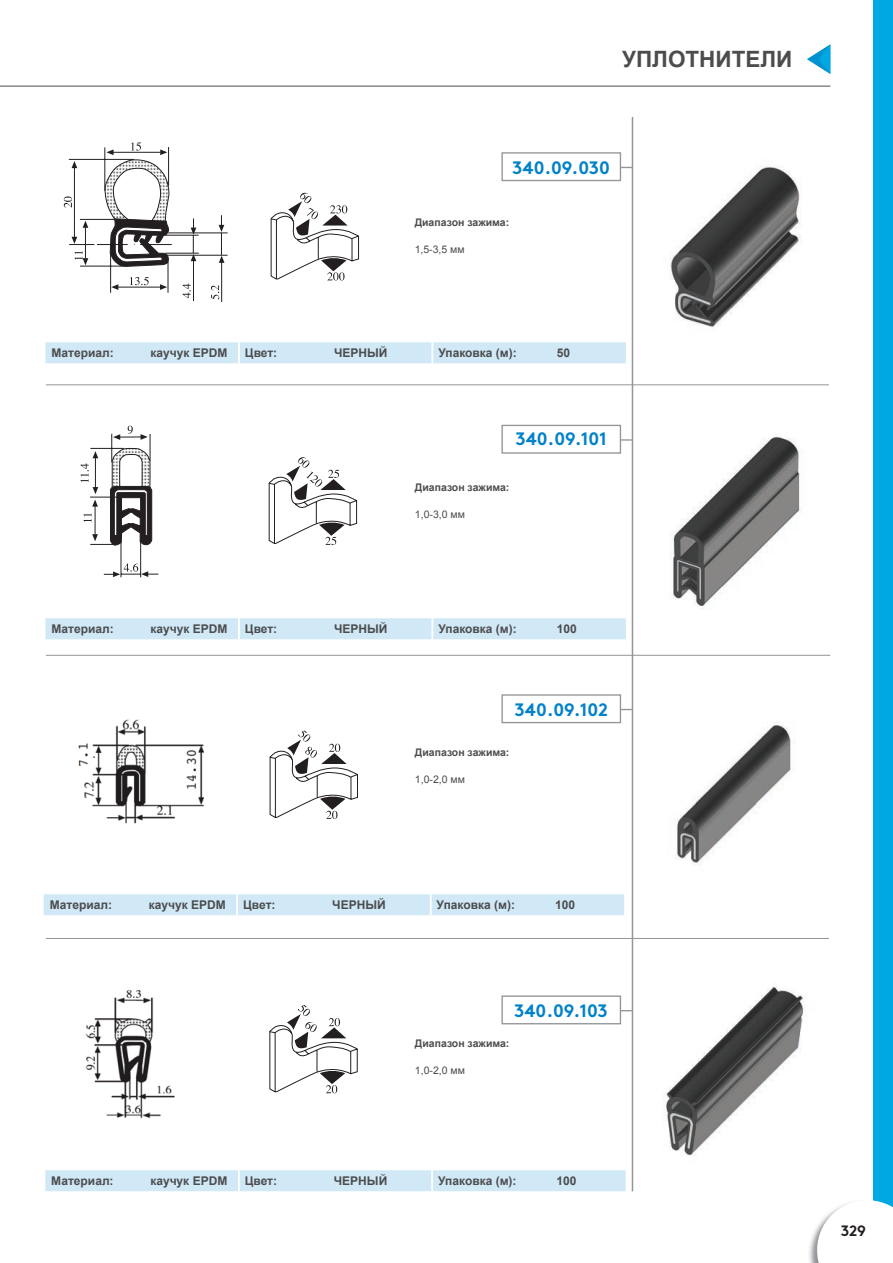
<style>
.page{position:relative;width:893px;height:1263px;background:#fff}
.page>*{position:absolute;margin:0;border:0;box-sizing:border-box;transform-origin:0 0}
.t1{font:700 22.5px "Arial";color:#4b4c4d}
.t2{font:700 18px "Brown Pro";color:#0082c8}
.t3{font:700 15px "Brown Pro";color:#231f20}
.t4{font:700 12px "Arial";color:#4b4c4d}
.t5{font:700 10.5px "Arial";color:#4b4c4d}
.t6{font:10.5px "Arial";color:#4b4c4d}
</style>
<div class="page">
<hr style="left:0;top:86px;width:830px;height:1px;background:#4b4c4d">
<div style="left:873px;top:0;width:20px;height:1263px;background:#00a8e1"></div>
<img style="left:809px;top:1239px;width:3px;height:24px">
<svg style="left:812px;top:1200px;width:81px;height:63px"></svg>
<svg style="left:807px;top:44px;width:23px;height:30px"></svg>
<hr style="left:632px;top:117px;width:1px;height:1074px;background:#939598">
<hr style="left:46px;top:384px;width:783px;height:1px;background:#939598">
<hr style="left:46px;top:655px;width:784px;height:1px;background:#939598">
<hr style="left:46px;top:938px;width:783px;height:1px;background:#939598">
<div style="left:501px;top:152px;width:120px;height:29px;border:1px solid #939598"></div>
<svg style="left:621px;top:439px;width:11px;height:2px"></svg>
<div style="left:501px;top:425px;width:120px;height:29px;border:1px solid #939598"></div>
<div style="left:501px;top:694px;width:120px;height:29px;border:1px solid #939598"></div>
<div style="left:501px;top:995px;width:120px;height:29px;border:1px solid #939598"></div>
<svg style="left:268px;top:457px;width:90px;height:88px"></svg>
<hr style="left:69px;top:159px;width:65px;height:1px;background:#231f20">
<hr style="left:74px;top:168px;width:1px;height:69px;background:#231f20">
<svg style="left:72px;top:161px;width:5px;height:7px"></svg>
<hr style="left:80px;top:219px;width:36px;height:1px;background:#231f20">
<hr style="left:85px;top:227px;width:1px;height:32px;background:#231f20">
<svg style="left:83px;top:221px;width:5px;height:7px"></svg>
<svg style="left:69px;top:237px;width:25px;height:8px"></svg>
<hr style="left:97px;top:244px;width:31px;height:1px;background:#231f20">
<hr style="left:140px;top:244px;width:32px;height:1px;background:#231f20">
<hr style="left:80px;top:266px;width:42px;height:1px;background:#231f20">
<hr style="left:110px;top:253px;width:1px;height:40px;background:#231f20">
<hr style="left:118px;top:287px;width:42px;height:1px;background:#231f20">
<svg style="left:111px;top:284px;width:7px;height:6px"></svg>
<svg style="left:160px;top:284px;width:7px;height:6px"></svg>
<hr style="left:168px;top:262px;width:1px;height:31px;background:#231f20">
<hr style="left:165px;top:253px;width:34px;height:1px;background:#231f20">
<hr style="left:167px;top:255px;width:61px;height:1px;background:#231f20">
<hr style="left:165px;top:235px;width:34px;height:1px;background:#231f20">
<hr style="left:168px;top:232px;width:60px;height:1px;background:#231f20">
<hr style="left:221px;top:262px;width:1px;height:40px;background:#231f20">
<hr style="left:193px;top:261px;width:1px;height:40px;background:#231f20">
<svg style="left:219px;top:215px;width:5px;height:48px"></svg>
<svg style="left:191px;top:218px;width:5px;height:43px"></svg>
<svg style="left:64px;top:196px;width:8px;height:12px"></svg>
<svg style="left:75px;top:251px;width:13px;height:14px"></svg>
<svg style="left:130px;top:277px;width:19px;height:8px"></svg>
<svg style="left:183px;top:284px;width:8px;height:14px"></svg>
<svg style="left:211px;top:285px;width:8px;height:14px"></svg>
<svg style="left:104px;top:142px;width:66px;height:125px"></svg>
<hr style="left:121px;top:541px;width:1px;height:36px;background:#231f20">
<hr style="left:140px;top:540px;width:1px;height:37px;background:#231f20">
<svg style="left:104px;top:563px;width:54px;height:14px"></svg>
<svg style="left:81px;top:384px;width:72px;height:163px"></svg>
<svg style="left:270px;top:193px;width:89px;height:87px"></svg>
<img style="left:78px;top:719px;width:126px;height:105px">
<svg style="left:269px;top:730px;width:89px;height:89px"></svg>
<svg style="left:269px;top:1005px;width:89px;height:88px"></svg>
<img style="left:85px;top:990px;width:90px;height:129px">
<img style="left:663px;top:985px;width:143px;height:171px">
<img style="left:670px;top:166px;width:132px;height:162px">
<img style="left:670px;top:436px;width:132px;height:171px">
<img style="left:675px;top:722px;width:118px;height:143px">
<div style="left:45px;top:342px;width:581px;height:21px;background:#d1e9f7"></div>
<div style="left:45px;top:618px;width:581px;height:21px;background:#d1e9f7"></div>
<div style="left:44px;top:894px;width:580px;height:21px;background:#d1e9f7"></div>
<div style="left:45px;top:1170px;width:581px;height:21px;background:#d1e9f7"></div>
<hr style="left:431px;top:1170px;width:2px;height:21px;background:#fff">
<p class="t1" style="left:622px;top:45px;width:172px">УПЛОТНИТЕЛИ</p>
<p class="t2" style="left:512px;top:153px;width:99px">340.09.030</p>
<p class="t5" style="left:415px;top:215px;width:96px">Диапазон зажима:</p>
<p class="t6" style="left:415px;top:242px;width:52px">1,5-3,5 мм</p>
<p class="t4" style="left:51px;top:345px;width:64px">Материал:</p>
<p class="t4" style="left:151px;top:345px;width:78px">каучук EPDM</p>
<p class="t4" style="left:245px;top:345px;width:34px">Цвет:</p>
<p class="t4" style="left:334px;top:345px;width:55px">ЧЕРНЫЙ</p>
<p class="t4" style="left:438px;top:345px;width:80px">Упаковка (м):</p>
<p class="t4" style="left:557px;top:345px;width:15px">50</p>
<p class="t2" style="left:515px;top:424px;width:93px">340.09.101</p>
<p class="t5" style="left:415px;top:480px;width:96px">Диапазон зажима:</p>
<p class="t6" style="left:415px;top:507px;width:52px">1,0-3,0 мм</p>
<p class="t4" style="left:51px;top:621px;width:64px">Материал:</p>
<p class="t4" style="left:151px;top:621px;width:78px">каучук EPDM</p>
<p class="t4" style="left:245px;top:621px;width:34px">Цвет:</p>
<p class="t4" style="left:334px;top:621px;width:55px">ЧЕРНЫЙ</p>
<p class="t4" style="left:438px;top:621px;width:80px">Упаковка (м):</p>
<p class="t4" style="left:557px;top:621px;width:22px">100</p>
<p class="t2" style="left:515px;top:695px;width:95px">340.09.102</p>
<p class="t5" style="left:415px;top:745px;width:96px">Диапазон зажима:</p>
<p class="t6" style="left:415px;top:772px;width:52px">1,0-2,0 мм</p>
<p class="t4" style="left:50px;top:897px;width:64px">Материал:</p>
<p class="t4" style="left:149px;top:897px;width:78px">каучук EPDM</p>
<p class="t4" style="left:243px;top:897px;width:34px">Цвет:</p>
<p class="t4" style="left:332px;top:897px;width:55px">ЧЕРНЫЙ</p>
<p class="t4" style="left:437px;top:897px;width:80px">Упаковка (м):</p>
<p class="t4" style="left:555px;top:897px;width:22px">100</p>
<p class="t2" style="left:514px;top:996px;width:95px">340.09.103</p>
<p class="t5" style="left:415px;top:1036px;width:96px">Диапазон зажима:</p>
<p class="t6" style="left:415px;top:1063px;width:52px">1,0-2,0 мм</p>
<p class="t4" style="left:51px;top:1173px;width:64px">Материал:</p>
<p class="t4" style="left:150px;top:1173px;width:78px">каучук EPDM</p>
<p class="t4" style="left:245px;top:1173px;width:34px">Цвет:</p>
<p class="t4" style="left:334px;top:1173px;width:55px">ЧЕРНЫЙ</p>
<p class="t4" style="left:438px;top:1173px;width:80px">Упаковка (м):</p>
<p class="t4" style="left:557px;top:1173px;width:22px">100</p>
<p class="t3" style="left:841px;top:1218px;width:27px">329</p>
</div>
